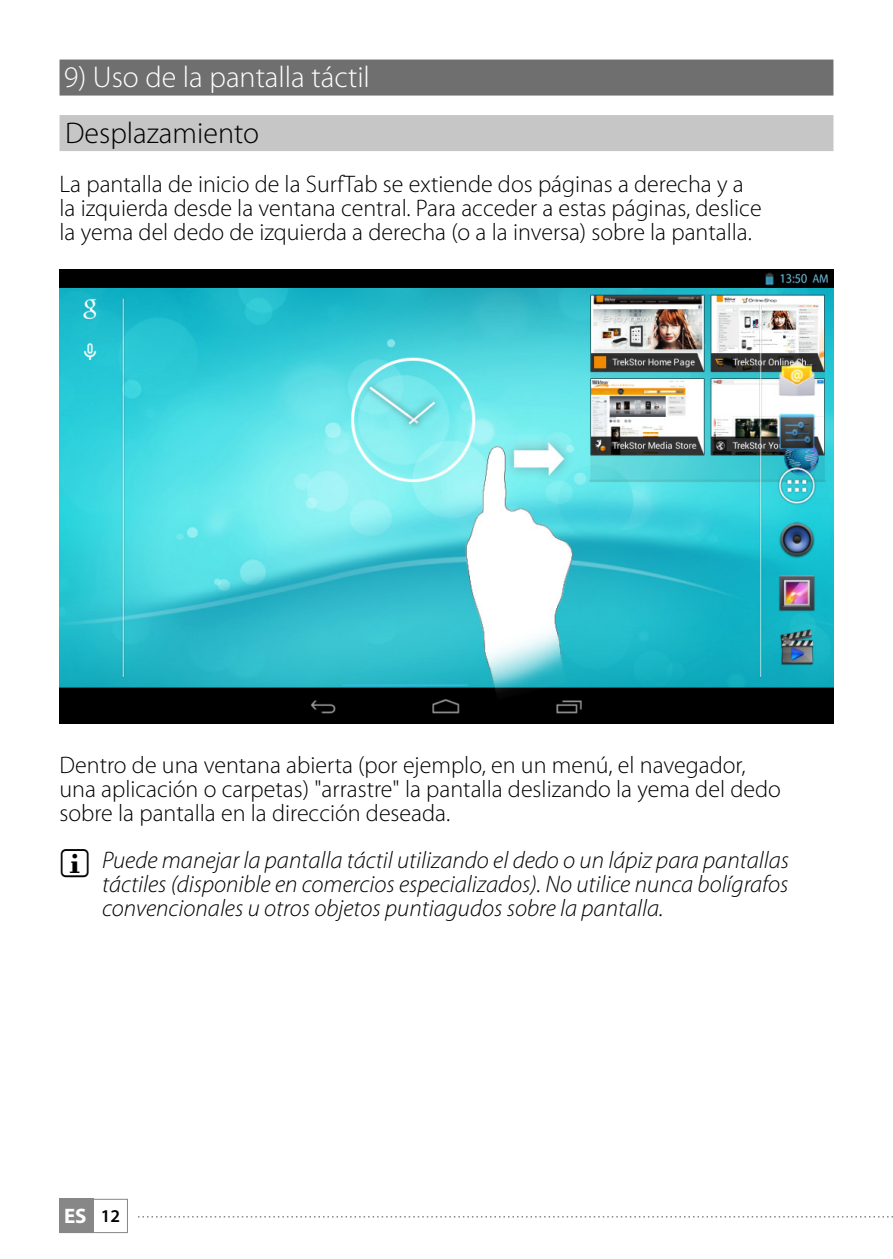
<style>
.page{position:relative;width:893px;height:1259px;background:#fff}
.page>*{position:absolute;margin:0;border:0;box-sizing:border-box;transform-origin:0 0}
.t1{font:300 30px "Myriad Pro";color:#fff}
.t2{font:300 30px "Myriad Pro";color:#000}
.t3{font:300 24px/24px "Myriad Pro";color:#000}
.t4{font:italic 300 24px/24px "Myriad Pro";color:#000;text-align:justify}
.t5{font:700 21px "Myriad Pro";color:#fff}
.s1{font-weight:600;font-size:18px;color:#000}
</style>
<div class="page">
<div style="left:60px;top:1199px;width:34px;height:34px;background:#878787"></div>
<div style="left:60px;top:1199px;width:68px;height:34px;border:1px solid #878787"></div>
<svg style="left:138px;top:1216px;width:755px;height:1px"></svg>
<div style="left:60px;top:60px;width:773px;height:36px;background:#706f6f"></div>
<div style="left:60px;top:115px;width:773px;height:36px;background:#c6c6c6"></div>
<img style="left:60px;top:269px;width:773px;height:454px">
<p class="t1" style="left:64px;top:61px;width:308px">9) Uso de la pantalla táctil</p>
<p class="t2" style="left:65px;top:116px;width:196px">Desplazamiento</p>
<p class="t3" style="left:60px;top:172px;width:704px">La pantalla de inicio de la SurfTab se extiende dos páginas a derecha y a la izquierda desde la ventana central. Para acceder a estas páginas, deslice la yema del dedo de izquierda a derecha (o a la inversa) sobre la pantalla.</p>
<p class="t3" style="left:60px;top:754px;width:723px">Dentro de una ventana abierta (por ejemplo, en un menú, el navegador, una aplicación o carpetas) "arrastre" la pantalla deslizando la yema del dedo sobre la pantalla en la dirección deseada.</p>
<p class="t4" style="left:102px;top:849px;width:688px">Puede manejar la pantalla táctil utilizando el dedo o un lápiz para pantallas táctiles (disponible en comercios especializados). No utilice nunca bolígrafos convencionales u otros objetos puntiagudos sobre la pantalla.</p>
<p class="t5" style="left:64px;top:1202px;width:58px">ES <span class="s1">12</span></p>
</div>
